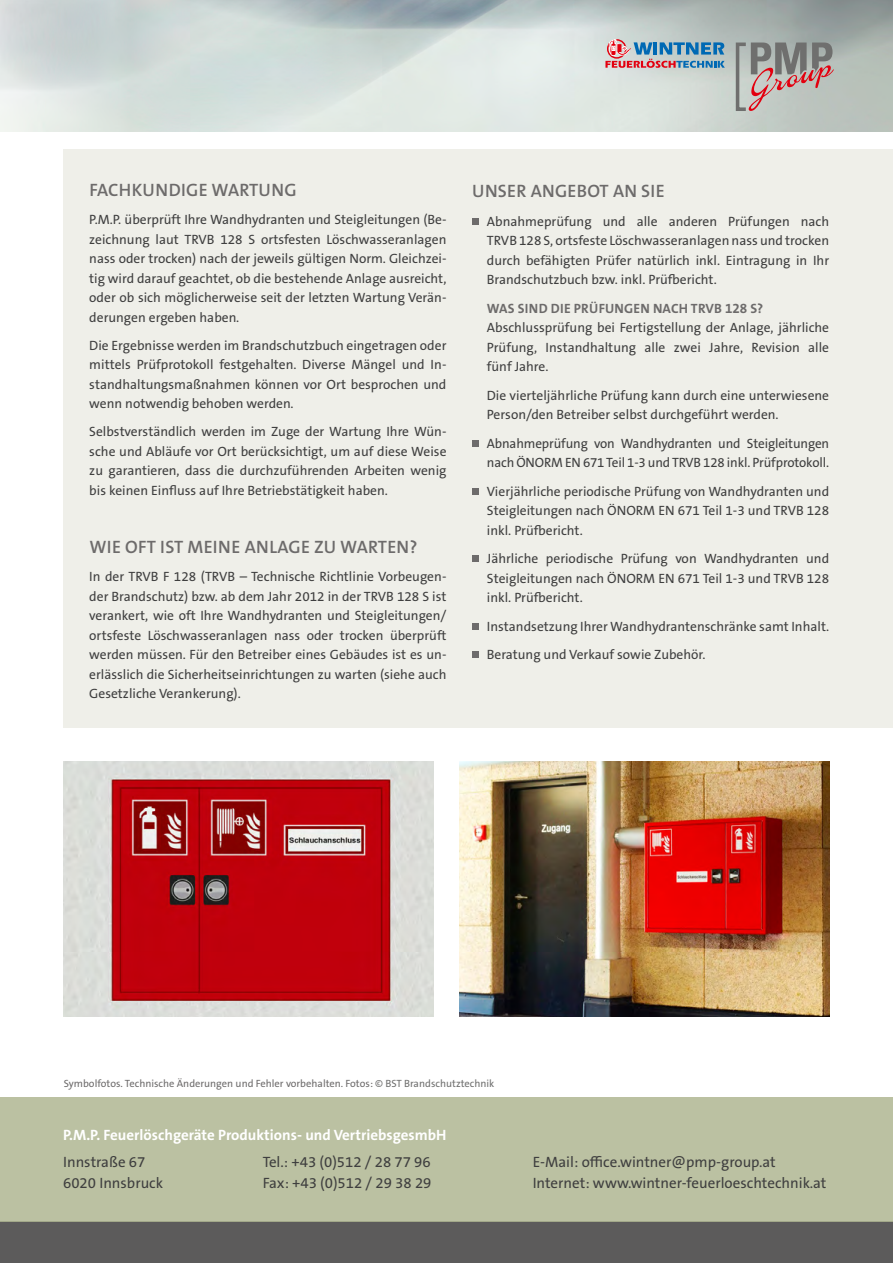
<style>
.page{position:relative;width:893px;height:1263px;background:#fff}
.page>*{position:absolute;margin:0;border:0;box-sizing:border-box;transform-origin:0 0}
.t1{font:600 18px "The Sans B W6";letter-spacing:.015em;color:#6d6b6b}
.t2{font:15px "The Sans B W5 Plain";color:#3f3f3f}
.t3{font:700 15px "The Sans B W7";color:#fff}
.t4{font:13.5px/19.5px "The Sans B W5 Plain";color:#3f3f3f;text-align:justify}
.t5{font:700 13.5px "The Sans B W7";letter-spacing:.015em;color:#6d6b6b}
.t6{font:10.5px "The Sans B W5 Plain";color:#6d6b6b}
.s1{color:#6f6f6e}
</style>
<div class="page">
<div style="left:0;top:1222px;width:893px;height:41px;background:#5c5b5b"></div>
<div style="left:0;top:1097px;width:893px;height:125px;background:#bbc1a2"></div>
<div style="left:64px;top:149px;width:829px;height:578px;background:#efefe9"></div>
<svg style="left:472px;top:218px;width:6px;height:6px"></svg>
<svg style="left:472px;top:440px;width:6px;height:6px"></svg>
<svg style="left:472px;top:488px;width:6px;height:6px"></svg>
<svg style="left:472px;top:556px;width:6px;height:6px"></svg>
<svg style="left:472px;top:623px;width:6px;height:6px"></svg>
<svg style="left:472px;top:652px;width:6px;height:6px"></svg>
<img style="left:64px;top:761px;width:370px;height:255px">
<img style="left:459px;top:761px;width:370px;height:255px">
<div style="left:736px;top:43px;width:12px;height:68px;border:4px solid #6f6f6e"></div>
<svg style="left:749px;top:43px;width:85px;height:68px;background:#ab9d9b"></svg>
<svg style="left:605px;top:39px;width:120px;height:29px;background:#999db0"></svg>
<h1 class="t1" style="left:89px;top:179px;width:209px">FACHKUNDIGE WARTUNG</h1>
<p class="t4" style="left:89px;top:210px;width:359px">P.M.P. überprüft Ihre Wandhydranten und Steigleitungen (Be&shy;zeichnung laut TRVB 128 S ortsfesten Löschwasseranlagen nass oder trocken) nach der jeweils gültigen Norm. Gleichzei&shy;tig wird darauf geachtet, ob die bestehende Anlage ausreicht, oder ob sich möglicherweise seit der letzten Wartung Verän&shy;derungen ergeben haben.</p>
<p class="t4" style="left:89px;top:335px;width:359px">Die Ergebnisse werden im Brandschutzbuch eingetragen oder mittels Prüfprotokoll festgehalten. Diverse Mängel und In&shy;standhaltungsmaßnahmen können vor Ort besprochen und wenn notwendig behoben werden.</p>
<p class="t4" style="left:89px;top:422px;width:359px">Selbstverständlich werden im Zuge der Wartung Ihre Wün&shy;sche und Abläufe vor Ort berücksichtigt, um auf diese Weise zu garantieren, dass die durchzuführenden Arbeiten wenig bis keinen Einfluss auf Ihre Betriebstätigkeit haben.</p>
<h1 class="t1" style="left:89px;top:535px;width:330px">WIE OFT IST MEINE ANLAGE ZU WARTEN?</h1>
<p class="t4" style="left:89px;top:567px;width:359px">In der TRVB F 128 (TRVB – Technische Richtlinie Vorbeugen&shy;der Brandschutz) bzw. ab dem Jahr 2012 in der TRVB 128 S ist verankert, wie oft Ihre Wandhydranten und Steigleitungen/ ortsfeste Löschwasseranlagen nass oder trocken überprüft werden müssen. Für den Betreiber eines Gebäudes ist es un&shy;erlässlich die Sicherheitseinrichtungen zu warten (siehe auch Gesetzliche Verankerung).</p>
<h1 class="t1" style="left:472px;top:180px;width:194px">UNSER ANGEBOT AN SIE</h1>
<p class="t4" style="left:487px;top:212px;width:344px">Abnahmeprüfung und alle anderen Prüfungen nach TRVB 128 S, ortsfeste Löschwasseranlagen nass und trocken durch befähigten Prüfer natürlich inkl. Eintragung in Ihr Brandschutzbuch bzw. inkl. Prüfbericht.</p>
<p class="t5" style="left:487px;top:300px;width:278px">Was sind die Prüfungen nach TRVB 128 S?</p>
<p class="t4" style="left:487px;top:318px;width:344px">Abschlussprüfung bei Fertigstellung der Anlage, jährliche Prüfung, Instandhaltung alle zwei Jahre, Revision alle fünf Jahre.</p>
<p class="t4" style="left:487px;top:386px;width:344px">Die vierteljährliche Prüfung kann durch eine unterwiesene<br>Person/den Betreiber selbst durchgeführt werden.</p>
<p class="t4" style="left:487px;top:434px;width:344px">Abnahmeprüfung von Wandhydranten und Steigleitungen nach ÖNORM EN 671 Teil 1-3 und TRVB 128 inkl. Prüfprotokoll.</p>
<p class="t4" style="left:487px;top:482px;width:344px">Vierjährliche periodische Prüfung von Wandhydranten und Steigleitungen nach ÖNORM EN 671 Teil 1-3 und TRVB 128 inkl. Prüfbericht.</p>
<p class="t4" style="left:487px;top:549px;width:344px">Jährliche periodische Prüfung von Wandhydranten und Steigleitungen nach ÖNORM EN 671 Teil 1-3 und TRVB 128 inkl. Prüfbericht.</p>
<p class="t4" style="left:487px;top:612px;width:344px;line-height:28.5px">Instandsetzung Ihrer Wandhydrantenschränke samt Inhalt.<br>Beratung und Verkauf sowie Zubehör.</p>
<p class="t6" style="left:64px;top:1076px;width:432px">Symbolfotos. Technische Änderungen und Fehler vorbehalten. Fotos: <span class="s1">© BST Brandschutztechnik</span></p>
<p class="t3" style="left:63px;top:1125px;width:383px">P.M.P. Feuerlöschgeräte Produktions- und VertriebsgesmbH</p>
<p class="t2" style="left:63px;top:1152px;width:84px">Innstraße 67</p>
<p class="t2" style="left:263px;top:1152px;width:170px">Tel.: +43 (0)512 / 28 77 96</p>
<p class="t2" style="left:533px;top:1152px;width:245px">E-Mail: office.wintner@pmp-group.at</p>
<p class="t2" style="left:63px;top:1173px;width:102px">6020 Innsbruck</p>
<p class="t2" style="left:263px;top:1173px;width:170px">Fax: +43 (0)512 / 29 38 29</p>
<p class="t2" style="left:533px;top:1173px;width:295px">Internet: www.wintner-feuerloeschtechnik.at</p>
</div>
